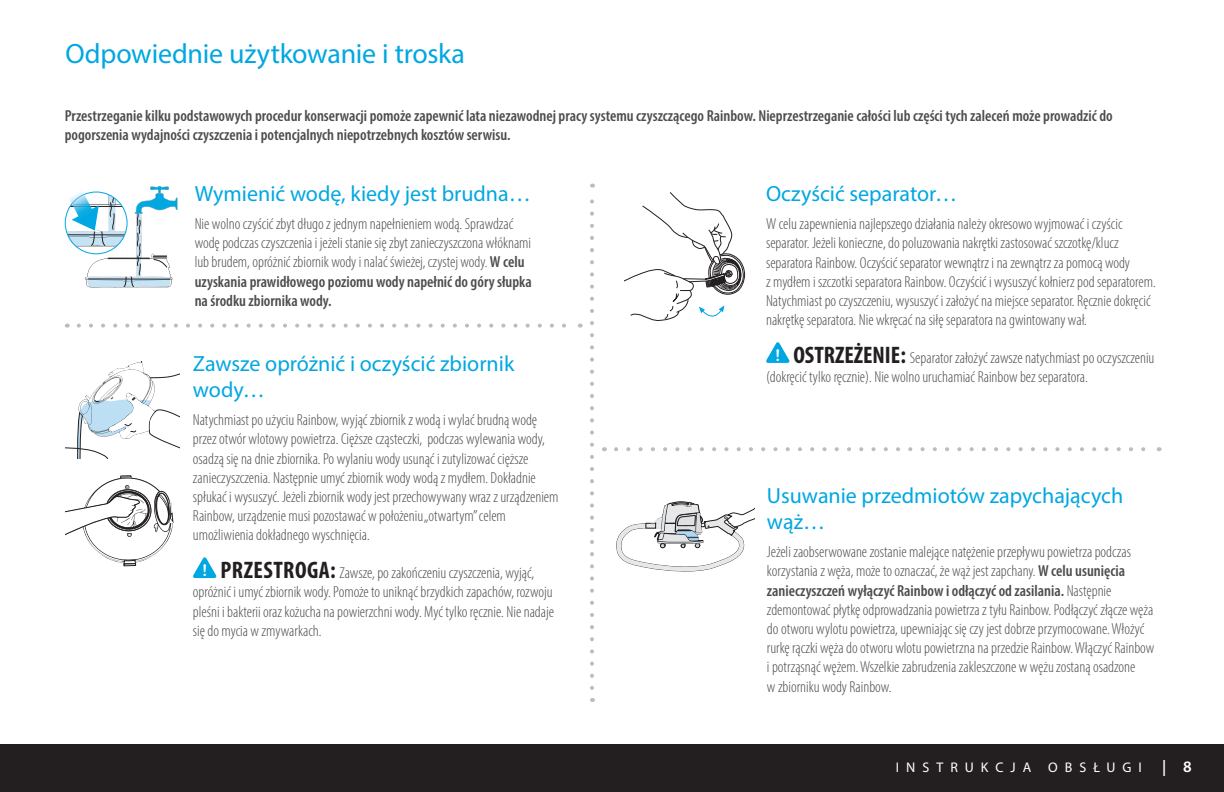
<style>
.page{position:relative;width:1224px;height:792px;background:#fff}
.page>*{position:absolute;margin:0;border:0;box-sizing:border-box;transform-origin:0 0}
.t1{font:28px "Myriad Pro";letter-spacing:-.01em;color:#00a7e1}
.t2{font:22px/26.4px "Myriad Pro";color:#00a7e1}
.t3{font:300 condensed 16px/19.2px "Myriad Pro";color:#4b4c4d}
.t4{font:600 condensed 16px/19.2px "Myriad Pro";color:#4b4c4d}
.t5{font:600 16px "Myriad Pro";color:#fff}
.t6{font:14px "Myriad Pro";letter-spacing:.5em;color:#fff}
.s1{font-weight:600}
.s2{font-family:"Arial Rounded MT Bold";font-weight:400;font-stretch:normal;font-size:16.2px;color:#fff}
.s3{font-weight:700;font-size:24px;color:#231f20}
</style>
<div class="page">
<div style="left:0;top:744px;width:1224px;height:48px;background:#231f20"></div>
<svg style="left:79px;top:324px;width:487px;height:4px"></svg>
<svg style="left:616px;top:447px;width:530px;height:4px"></svg>
<svg style="left:590px;top:184px;width:4px;height:504px"></svg>
<svg style="left:193px;top:557px;width:24px;height:21px"></svg>
<svg style="left:766px;top:342px;width:24px;height:21px"></svg>
<svg style="left:624px;top:192px;width:122px;height:129px"></svg>
<svg style="left:616px;top:502px;width:139px;height:70px"></svg>
<svg style="left:65px;top:475px;width:109px;height:92px"></svg>
<svg style="left:65px;top:361px;width:115px;height:98px"></svg>
<svg style="left:65px;top:186px;width:113px;height:102px"></svg>
<h1 class="t1" style="left:66px;top:36px;width:401px">Odpowiednie użytkowanie i troska</h1>
<p class="t4" style="left:65px;top:106px;width:1049px">Przestrzeganie kilku podstawowych procedur konserwacji pomoże zapewnić lata niezawodnej pracy systemu czyszczącego Rainbow. Nieprzestrzeganie całości lub części tych zaleceń może prowadzić do pogorszenia wydajności czyszczenia i potencjalnych niepotrzebnych kosztów serwisu.</p>
<h2 class="t2" style="left:195px;top:180px;width:338px">Wymienić wodę, kiedy jest brudna…</h2>
<p class="t3" style="left:195px;top:214px;width:339px">Nie wolno czyścić zbyt długo z jednym napełnieniem wodą. Sprawdzać wodę podczas czyszczenia i jeżeli stanie się zbyt zanieczyszczona włóknami lub brudem, opróżnić zbiornik wody i nalać świeżej, czystej wody. <span class="s1">W celu uzyskania prawidłowego poziomu wody napełnić do góry słupka na środku zbiornika wody.</span></p>
<h2 class="t2" style="left:193px;top:350px;width:323px">Zawsze opróżnić i oczyścić zbiornik wody…</h2>
<p class="t3" style="left:193px;top:410px;width:367px">Natychmiast po użyciu Rainbow, wyjąć zbiornik z wodą i wylać brudną wodę przez otwór wlotowy powietrza. Cięższe cząsteczki, podczas wylewania wody, osadzą się na dnie zbiornika. Po wylaniu wody usunąć i zutylizować cięższe zanieczyszczenia. Następnie umyć zbiornik wody wodą z mydłem. Dokładnie spłukać i wysuszyć. Jeżeli zbiornik wody jest przechowywany wraz z urządzeniem Rainbow, urządzenie musi pozostawać w położeniu „otwartym” celem umożliwienia dokładnego wyschnięcia.</p>
<p class="t3" style="left:193px;top:563px;width:363px;text-indent:9px"><span class="s2">!</span> <span class="s3">PRZESTROGA:</span> Zawsze, po zakończeniu czyszczenia, wyjąć, opróżnić i umyć zbiornik wody. Pomoże to uniknąć brzydkich zapachów, rozwoju pleśni i bakterii oraz kożucha na powierzchni wody. Myć tylko ręcznie. Nie nadaje się do mycia w zmywarkach.</p>
<h2 class="t2" style="left:766px;top:180px;width:193px">Oczyścić separator…</h2>
<p class="t3" style="left:766px;top:214px;width:391px">W celu zapewnienia najlepszego działania należy okresowo wyjmować i czyścic separator. Jeżeli konieczne, do poluzowania nakrętki zastosować szczotkę/klucz separatora Rainbow. Oczyścić separator wewnątrz i na zewnątrz za pomocą wody<br>z mydłem i szczotki separatora Rainbow. Oczyścić i wysuszyć kołnierz pod separatorem.<br>Natychmiast po czyszczeniu, wysuszyć i założyć na miejsce separator. Ręcznie dokręcić nakrętkę separatora. Nie wkręcać na siłę separatora na gwintowany wał.</p>
<p class="t3" style="left:766px;top:348px;width:390px;text-indent:9px"><span class="s2">!</span> <span class="s3">OSTRZEŻENIE:</span> Separator założyć zawsze natychmiast po oczyszczeniu (dokręcić tylko ręcznie). Nie wolno uruchamiać Rainbow bez separatora.</p>
<h2 class="t2" style="left:767px;top:482px;width:358px">Usuwanie przedmiotów zapychających wąż…</h2>
<p class="t3" style="left:767px;top:542px;width:389px">Jeżeli zaobserwowane zostanie malejące natężenie przepływu powietrza podczas korzystania z węża, może to oznaczać, że wąż jest zapchany. <span class="s1">W celu usunięcia zanieczyszczeń wyłączyć Rainbow i odłączyć od zasilania.</span> Następnie zdemontować płytkę odprowadzania powietrza z tyłu Rainbow. Podłączyć złącze węża do otworu wylotu powietrza, upewniając się czy jest dobrze przymocowane. Włożyć rurkę rączki węża do otworu wlotu powietrzna na przedzie Rainbow. Włączyć Rainbow i potrząsnąć wężem. Wszelkie zabrudzenia zakleszczone w wężu zostaną osadzone<br>w zbiorniku wody Rainbow.</p>
<p class="t6" style="left:896px;top:759px;width:247px">INSTRUKCJA OBSŁUGI</p>
<p class="t5" style="left:1162px;top:756px;width:31px">| 8</p>
</div>
